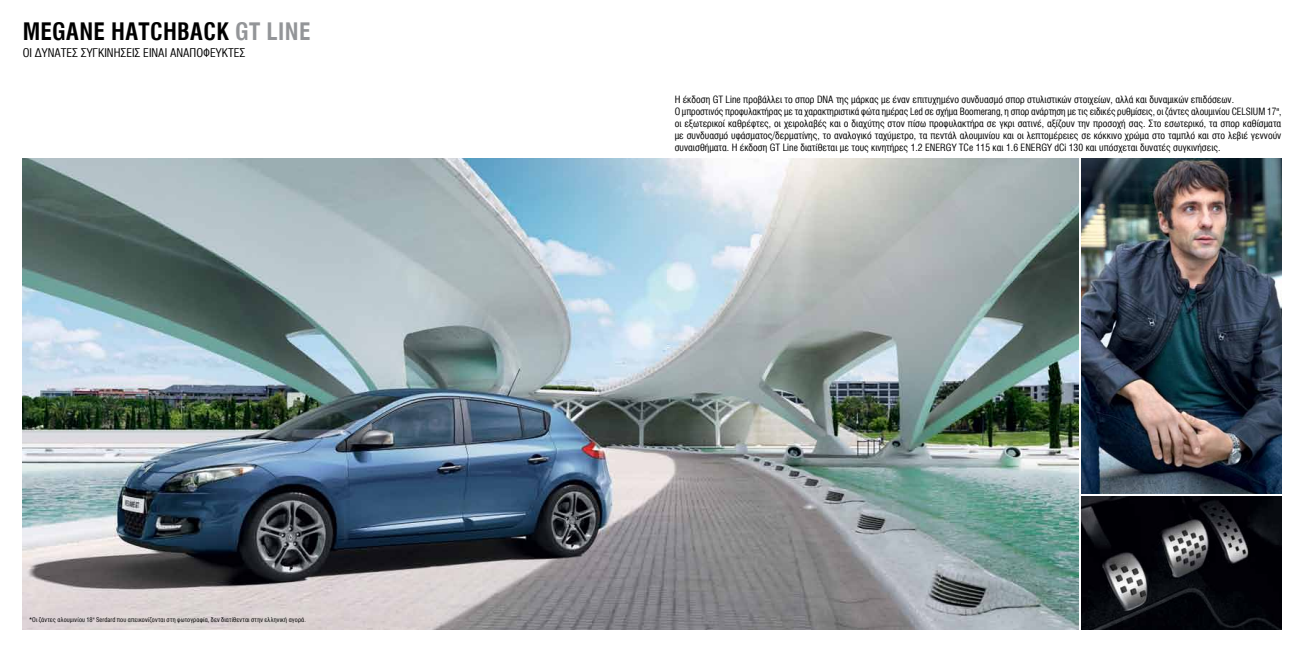
<style>
.page{position:relative;width:1304px;height:652px;background:#fff}
.page>*{position:absolute;margin:0;border:0;box-sizing:border-box;transform-origin:0 0}
.t1{font:700 24px "Mg Helvetica Cond";letter-spacing:.015em;color:#000}
.t2{font:12px "Mg Helvetica Cond";color:#000}
.t3{font:10px/12px "Mg Helvetica Cond";color:#000}
.t4{font:6.5px "Mg Helvetica Cond";letter-spacing:.025em;color:#000}
.s1{color:#939598}
</style>
<div class="page">
<img style="left:23px;top:158px;width:1055px;height:471px">
<img style="left:1081px;top:497px;width:200px;height:132px">
<img style="left:1081px;top:158px;width:200px;height:336px">
<h1 class="t1" style="left:23px;top:18px;width:58px">ΜEGANE</h1>
<h1 class="t1" style="left:111px;top:18px;width:187px">HATCHBACK <span class="s1">GT LINE</span></h1>
<p class="t2" style="left:23px;top:45px;width:224px">ΟΙ ΔΥΝΑΤΕΣ ΣΥΓΚΙΝΗΣΕΙΣ ΕΙΝΑΙ ΑΝΑΠΟΦΕΥΚΤΕΣ</p>
<p class="t4" style="left:29px;top:616px;width:278px">*Οι ζάντες αλουμινίου 18" Serdard που απεικονίζονται στη φωτογραφία, δεν διατίθενται στην ελληνική αγορά.</p>
<p class="t3" style="left:675px;top:93px;width:608px">Η έκδοση GT Line προβάλλει το σπορ DNA της μάρκας με έναν επιτυχημένο συνδυασμό σπορ στυλιστικών στοιχείων, αλλά και δυναμικών επιδόσεων.<br>Ο μπροστινός προφυλακτήρας με τα χαρακτηριστικά φώτα ημέρας Led σε σχήμα Boomerang, η σπορ ανάρτηση με τις ειδικές ρυθμίσεις, οι ζάντες αλουμινίου CELSIUM 17", οι εξωτερικοί καθρέφτες, οι χειρολαβές και ο διαχ‡της στον πίσω προφυλακτήρα σε γκρι σατινέ, αξίζουν την προσοχή σας. Στο εσωτερικό, τα σπορ καθίσματα με συνδυασμό υφάσματος/δερματίνης, το αναλογικό ταχ‡μετρο, τα πεντάλ αλουμινίου και οι λεπτομέρειες σε κόκκινο χρώμα στο ταμπλό και στο λεβιέ γεννο‡ν συναισθήματα. Η έκδοση GT Line διατίθεται με τους κινητήρες 1.2 ENERGY TCe 115 και 1.6 ENERGY dCi 130 και υπόσχεται δυνατές συγκινήσεις.</p>
</div>
